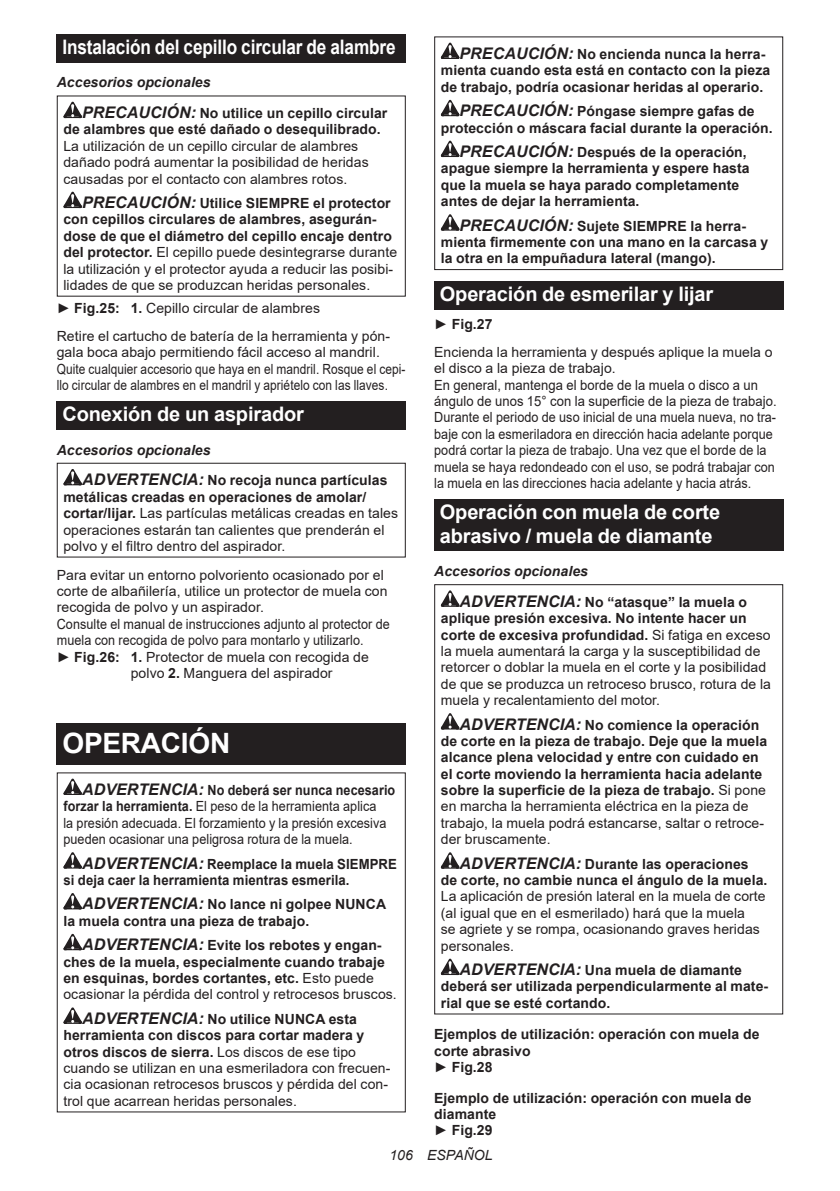
<style>
.page{position:relative;width:840px;height:1191px;background:#fff}
.page>*{position:absolute;margin:0;border:0;box-sizing:border-box;transform-origin:0 0}
.t1{font:700 28px "Arial";letter-spacing:-.01em;color:#fff}
.t2{font:700 20px/23.4px "Arial";letter-spacing:-.01em;color:#fff}
.t3{font:700 20px "Arial";letter-spacing:-.01em;color:#fff;scale:.86 1}
.t4{font:14px/16.4px "Arial";letter-spacing:.005em;color:#231f20}
.t5{font:700 14px/16.4px "Arial";letter-spacing:.005em;color:#231f20}
.t6{font:14px/16.4px "Arial";letter-spacing:.005em;color:#231f20;scale:.9 1}
.t7{font:700 14px/16.4px "Arial";letter-spacing:.005em;color:#231f20;scale:.94 1}
.t8{font:italic 700 14px/30.6px "Arial";letter-spacing:.005em;color:#231f20}
.t9{font:italic 14px "Arial";letter-spacing:.005em;color:#231f20}
.s1{font-style:italic}
.s2{font-style:italic;font-size:16px}
.s3{font-weight:700;font-style:italic;font-size:16px}
.s4{font-weight:700}
.s5{font-weight:400}
.s6{font-size:16px}
.s7{font-style:normal}
</style>
<div class="page">
<div style="left:57px;top:34px;width:348px;height:29px;background:#231f20"></div>
<svg style="left:63px;top:102px;width:19px;height:16px"></svg>
<svg style="left:63px;top:192px;width:19px;height:16px"></svg>
<div style="left:57px;top:401px;width:348px;height:29px;background:#231f20"></div>
<svg style="left:63px;top:469px;width:19px;height:16px"></svg>
<div style="left:57px;top:463px;width:348px;height:94px;border:1px solid #231f20"></div>
<div style="left:57px;top:723px;width:348px;height:41px;background:#231f20"></div>
<svg style="left:63px;top:778px;width:19px;height:17px"></svg>
<svg style="left:63px;top:852px;width:19px;height:16px"></svg>
<svg style="left:63px;top:893px;width:19px;height:16px"></svg>
<svg style="left:63px;top:934px;width:19px;height:16px"></svg>
<svg style="left:63px;top:1007px;width:19px;height:16px"></svg>
<svg style="left:440px;top:43px;width:19px;height:16px"></svg>
<svg style="left:440px;top:100px;width:19px;height:16px"></svg>
<svg style="left:440px;top:141px;width:19px;height:16px"></svg>
<svg style="left:440px;top:214px;width:19px;height:17px"></svg>
<div style="left:434px;top:36px;width:348px;height:234px;border:1px solid #231f20"></div>
<div style="left:434px;top:281px;width:348px;height:29px;background:#231f20"></div>
<div style="left:434px;top:499px;width:348px;height:52px;background:#231f20"></div>
<svg style="left:440px;top:590px;width:19px;height:17px"></svg>
<svg style="left:440px;top:713px;width:19px;height:16px"></svg>
<svg style="left:440px;top:852px;width:19px;height:16px"></svg>
<svg style="left:440px;top:958px;width:19px;height:17px"></svg>
<div style="left:434px;top:584px;width:348px;height:430px;border:1px solid #231f20"></div>
<h2 class="t3" style="left:62px;top:33px;width:389px">Instalación del cepillo circular de alambre</h2>
<p class="t5" style="left:82px;top:67px;width:306px;line-height:30.6px;text-indent:-25px"><span class="s1">Accesorios opcionales<br></span><span class="s2">PRECAUCIÓN:</span> No utilice un cepillo circular</p>
<p class="t5" style="left:63px;top:121px;width:319px">de alambres que esté dañado o desequilibrado.</p>
<p class="t4" style="left:63px;top:138px;width:306px">La utilización de un cepillo circular de alambres dañado podrá aumentar la posibilidad de heridas causadas por el contacto con alambres rotos.</p>
<p class="t4" style="left:63px;top:195px;width:335px;text-indent:19px"><span class="s3">PRECAUCIÓN:</span> <span class="s4">Utilice SIEMPRE el protector con cepillos circulares de alambres, asegurán&shy;dose de que el diámetro del cepillo encaje dentro del protector.</span> El cepillo puede desintegrarse durante la utilización y el protector ayuda a reducir las posibi&shy;lidades de que se produzcan heridas personales.</p>
<p class="t4" style="left:57px;top:294px;width:335px;line-height:27.8px">► <span class="s4">Fig.25: 1.</span> Cepillo circular de alambres<br>Retire el cartucho de batería de la herramienta y pón-</p>
<p class="t4" style="left:57px;top:344px;width:350px">gala boca abajo permitiendo fácil acceso al mandril.<br>Quite cualquier accesorio que haya en el mandril. Rosque el cepi&shy;llo circular de alambres en el mandril y apriételo con las llaves.</p>
<h2 class="t2" style="left:62px;top:403px;width:243px">Conexión de un aspirador</h2>
<p class="t5" style="left:82px;top:434px;width:307px;line-height:30.6px;text-indent:-25px"><span class="s1">Accesorios opcionales<br></span><span class="s2">ADVERTENCIA:</span> No recoja nunca partículas</p>
<p class="t4" style="left:63px;top:488px;width:336px"><span class="s4">metálicas creadas en operaciones de amolar/ cortar/lijar.</span> Las partículas metálicas creadas en tales operaciones estarán tan calientes que prenderán el polvo y el filtro dentro del aspirador.</p>
<p class="t4" style="left:57px;top:566px;width:328px">Para evitar un entorno polvoriento ocasionado por el</p>
<p class="t4" style="left:57px;top:583px;width:332px">corte de albañilería, utilice un protector de muela con</p>
<p class="t4" style="left:57px;top:599px;width:208px">recogida de polvo y un aspirador.</p>
<p class="t6" style="left:57px;top:615px;width:371px">Consulte el manual de instrucciones adjunto al protector de</p>
<p class="t6" style="left:57px;top:632px;width:342px">muela con recogida de polvo para montarlo y utilizarlo.</p>
<p class="t4" style="left:57px;top:648px;width:313px">► <span class="s4">Fig.26: 1.</span> Protector de muela con recogida de</p>
<p class="t4" style="left:131px;top:664px;width:203px">polvo <span class="s4">2.</span> Manguera del aspirador</p>
<h1 class="t1" style="left:62px;top:723px;width:169px">OPERACIÓN</h1>
<p class="t6" style="left:63px;top:782px;width:370px;text-indent:19px"><span class="s3">ADVERTENCIA:</span> <span class="s4">No deberá ser nunca necesario forzar la herramienta.</span> El peso de la herramienta aplica<br>la presión adecuada. El forzamiento y la presión excesiva pueden ocasionar una peligrosa rotura de la muela.</p>
<p class="t7" style="left:63px;top:855px;width:356px;text-indent:19px"><span class="s2">ADVERTENCIA:</span> Reemplace la muela SIEMPRE si deja caer la herramienta mientras esmerila.</p>
<p class="t5" style="left:63px;top:896px;width:324px;text-indent:19px"><span class="s2">ADVERTENCIA:</span> No lance ni golpee NUNCA la muela contra una pieza de trabajo.</p>
<p class="t5" style="left:63px;top:937px;width:335px;text-indent:19px"><span class="s2">ADVERTENCIA:</span> Evite los rebotes y engan&shy;ches de la muela, especialmente cuando trabaje en esquinas, bordes cortantes, etc. <span class="s5">Esto puede ocasionar la pérdida del control y retrocesos bruscos.</span></p>
<p class="t4" style="left:63px;top:1010px;width:328px;text-indent:19px"><span class="s3">ADVERTENCIA:</span> <span class="s4">No utilice NUNCA esta herramienta con discos para cortar madera y otros discos de sierra.</span> Los discos de ese tipo cuando se utilizan en una esmeriladora con frecuen&shy;cia ocasionan retrocesos bruscos y pérdida del con&shy;trol que acarrean heridas personales.</p>
<p class="t5" style="left:440px;top:46px;width:330px;text-indent:19px"><span class="s2">PRECAUCIÓN:</span> No encienda nunca la herra&shy;mienta cuando esta está en contacto con la pieza de trabajo, podría ocasionar heridas al operario.</p>
<p class="t5" style="left:440px;top:103px;width:333px;text-align:center"><span class="s2">PRECAUCIÓN:</span> Póngase siempre gafas de protección o máscara facial durante la operación.</p>
<p class="t5" style="left:440px;top:144px;width:310px;text-indent:19px"><span class="s2">PRECAUCIÓN:</span> Después de la operación, apague siempre la herramienta y espere hasta que la muela se haya parado completamente antes de dejar la herramienta.</p>
<p class="t5" style="left:440px;top:218px;width:329px;text-indent:19px"><span class="s2">PRECAUCIÓN:</span> Sujete SIEMPRE la herra&shy;mienta firmemente con una mano en la carcasa y la otra en la empuñadura lateral (mango).</p>
<h2 class="t2" style="left:439px;top:283px;width:275px">Operación de esmerilar y lijar</h2>
<p class="t4" style="left:434px;top:310px;width:339px;line-height:27.8px">► <span class="s4">Fig.27<br></span>Encienda la herramienta y después aplique la muela o</p>
<p class="t4" style="left:434px;top:360px;width:344px">el disco a la pieza de trabajo.<br>En general, mantenga el borde de la muela o disco a un ángulo de unos 15° con la superficie de la pieza de trabajo.<br>Durante el periodo de uso inicial de una muela nueva, no tra&shy;baje con la esmeriladora en dirección hacia adelante porque podrá cortar la pieza de trabajo. Una vez que el borde de la muela se haya redondeado con el uso, se podrá trabajar con la muela en las direcciones hacia adelante y hacia atrás.</p>
<h2 class="t2" style="left:439px;top:501px;width:282px">Operación con muela de corte abrasivo / muela de diamante</h2>
<p class="t8" style="left:459px;top:556px;width:289px;text-indent:-25px">Accesorios opcionales<br><span class="s6">ADVERTENCIA:</span> <span class="s7">No “atasque” la muela o</span></p>
<p class="t4" style="left:440px;top:610px;width:331px"><span class="s4">aplique presión excesiva. No intente hacer un corte de excesiva profundidad.</span> Si fatiga en exceso la muela aumentará la carga y la susceptibilidad de retorcer o doblar la muela en el corte y la posibilidad de que se produzca un retroceso brusco, rotura de la muela y recalentamiento del motor.</p>
<p class="t5" style="left:440px;top:716px;width:328px;text-indent:19px"><span class="s2">ADVERTENCIA:</span> No comience la operación de corte en la pieza de trabajo. Deje que la muela alcance plena velocidad y entre con cuidado en el corte moviendo la herramienta hacia adelante sobre la superficie de la pieza de trabajo. <span class="s5">Si pone en marcha la herramienta eléctrica en la pieza de trabajo, la muela podrá estancarse, saltar o retroce&shy;der bruscamente.</span></p>
<p class="t5" style="left:440px;top:855px;width:328px;text-align:center"><span class="s2">ADVERTENCIA:</span> Durante las operaciones<br>de corte, no cambie nunca el ángulo de la muela.</p>
<p class="t4" style="left:440px;top:888px;width:326px">La aplicación de presión lateral en la muela de corte (al igual que en el esmerilado) hará que la muela<br>se agriete y se rompa, ocasionando graves heridas personales.</p>
<p class="t5" style="left:440px;top:962px;width:329px;text-indent:19px"><span class="s2">ADVERTENCIA:</span> Una muela de diamante deberá ser utilizada perpendicularmente al mate&shy;rial que se esté cortando.</p>
<p class="t5" style="left:434px;top:1026px;width:326px">Ejemplos de utilización: operación con muela de corte abrasivo<br><span class="s5">►</span> Fig.28</p>
<p class="t5" style="left:434px;top:1089px;width:319px">Ejemplo de utilización: operación con muela de diamante<br><span class="s5">►</span> Fig.29</p>
<p class="t9" style="left:389px;top:1146px;width:105px">106 ESPAÑOL</p>
</div>
